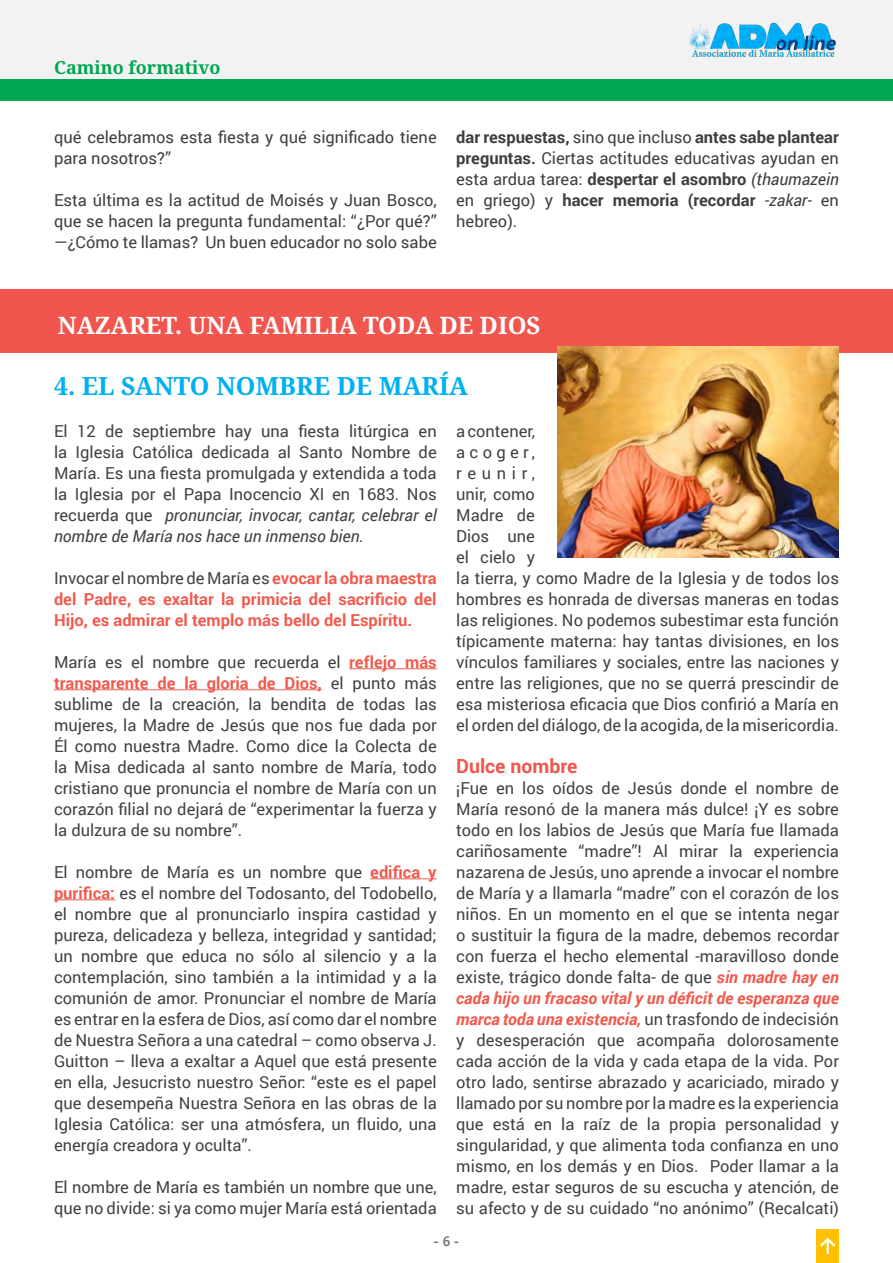
<style>
.page{position:relative;width:893px;height:1263px;background:#fff}
.page>*{position:absolute;margin:0;border:0;box-sizing:border-box;transform-origin:0 0}
.t1{font:700 25.05px "Noto Serif";color:#00b0f0}
.t2{font:700 24px "Noto Serif";color:#fff}
.t3{font:700 19.5px "Roboto";color:#f0564e}
.t4{font:700 18px "Noto Serif";color:#00a652}
.t5{font:16.5px/21px "Roboto";color:#414042;text-align:justify}
.t6{font:16.5px/21px "Roboto";color:#3e3e3f;text-align:justify}
.t7{font:700 16.5px/21px "Roboto";color:#f15b4e;text-align:justify}
.t8{font:700 13.5px "Segoe UI";color:#6d6e70}
.s1{font-weight:700}
.s2{font-style:italic}
.s3{font-weight:400;color:#414042}
.s4{font-weight:700;color:#f15b4e}
.s5{font-weight:700;font-style:italic;color:#f15b4e}
.s6{font-weight:600}
</style>
<div class="page">
<div style="left:0;top:0;width:893px;height:80px;background:#f2f2f2"></div>
<img style="left:689px;top:22px;width:147px;height:35px">
<div style="left:816px;top:1229px;width:23px;height:34px;background:#ffc000"></div>
<svg style="left:820px;top:1237px;width:16px;height:17px"></svg>
<hr style="left:349px;top:668px;width:88px;height:1px;background:#f15b4e">
<hr style="left:54px;top:689px;width:268px;height:1px;background:#f15b4e">
<hr style="left:370px;top:878px;width:67px;height:1px;background:#f15b4e">
<hr style="left:54px;top:899px;width:61px;height:1px;background:#f15b4e">
<div style="left:0;top:290px;width:893px;height:62px;background:#f0564e"></div>
<div style="left:0;top:80px;width:893px;height:20px;background:#00a652"></div>
<img style="left:557px;top:346px;width:282px;height:211px">
<p class="t4" style="left:54px;top:54px;width:168px">Camino formativo</p>
<p class="t6" style="left:54px;top:126px;width:384px">qué celebramos esta fiesta y qué significado tiene para nosotros?”</p>
<p class="t6" style="left:54px;top:189px;width:384px">Esta última es la actitud de Moisés y Juan Bosco, que se hacen la pregunta fundamental: “¿Por qué?” —¿Cómo te llamas? Un buen educador no solo sabe</p>
<p class="t6" style="left:456px;top:126px;width:384px"><span class="s1">dar respuestas,</span> sino que incluso <span class="s1">antes sabe plantear preguntas.</span> Ciertas actitudes educativas ayudan en esta ardua tarea: <span class="s1">despertar el asombro</span> <span class="s2">(thaumazein </span>en griego) y <span class="s1">hacer memoria (recordar</span> <span class="s2">-zakar-</span> en hebreo).</p>
<p class="t2" style="left:58px;top:308px;width:484px">NAZARET. UNA FAMILIA TODA DE DIOS</p>
<p class="t1" style="left:54px;top:368px;width:416px">4. EL SANTO NOMBRE DE MARÍA</p>
<p class="t5" style="left:54px;top:420px;width:384px">El 12 de septiembre hay una fiesta litúrgica en la Iglesia Católica dedicada al Santo Nombre de María. Es una fiesta promulgada y extendida a toda la Iglesia por el Papa Inocencio XI en 1683. Nos recuerda que <span class="s2">pronunciar, invocar, cantar, celebrar el nombre de María nos hace un inmenso bien.</span></p>
<p class="t7" style="left:54px;top:566px;width:384px"><span class="s3">Invocar el nombre de María es</span> evocar la obra maestra del Padre, es exaltar la primicia del sacrificio del Hijo, es admirar el templo más bello del Espíritu.</p>
<p class="t5" style="left:54px;top:651px;width:384px">María es el nombre que recuerda el <span class="s4">reflejo más transparente de la gloria de Dios,</span> el punto más sublime de la creación, la bendita de todas las mujeres, la Madre de Jesús que nos fue dada por Él como nuestra Madre. Como dice la Colecta de la Misa dedicada al santo nombre de María, todo cristiano que pronuncia el nombre de María con un corazón filial no dejará de “experimentar la fuerza y la dulzura de su nombre”.</p>
<p class="t5" style="left:54px;top:861px;width:384px">El nombre de María es un nombre que <span class="s4">edifica y purifica:</span> es el nombre del Todosanto, del Todobello, el nombre que al pronunciarlo inspira castidad y pureza, delicadeza y belleza, integridad y santidad; un nombre que educa no sólo al silencio y a la contemplación, sino también a la intimidad y a la comunión de amor. Pronunciar el nombre de María es entrar en la esfera de Dios, así como dar el nombre de Nuestra Señora a una catedral – como observa J.<br>Guitton – lleva a exaltar a Aquel que está presente en ella, Jesucristo nuestro Señor: “este es el papel que desempeña Nuestra Señora en las obras de la Iglesia Católica: ser una atmósfera, un fluido, una energía creadora y oculta”.</p>
<p class="t5" style="left:54px;top:1176px;width:384px">El nombre de María es también un nombre que une, que no divide: si ya como mujer María está orientada</p>
<p class="t5" style="left:456px;top:420px;width:384px;text-align:left">a contener,<br>acoger,<br>reunir,<br>unir, como<br>Madre de<br>Dios une<br>el cielo y<br>la tierra, y como Madre de la Iglesia y de todos los hombres es honrada de diversas maneras en todas las religiones. No podemos subestimar esta función típicamente materna: hay tantas divisiones, en los vínculos familiares y sociales, entre las naciones y entre las religiones, que no se querrá prescindir de esa misteriosa eficacia que Dios confirió a María en el orden del diálogo, de la acogida, de la misericordia.</p>
<p class="t3" style="left:456px;top:752px;width:123px">Dulce nombre</p>
<p class="t5" style="left:456px;top:777px;width:384px">¡Fue en los oídos de Jesús donde el nombre de María resonó de la manera más dulce! ¡Y es sobre todo en los labios de Jesús que María fue llamada cariñosamente “madre”! Al mirar la experiencia nazarena de Jesús, uno aprende a invocar el nombre de María y a llamarla “madre” con el corazón de los niños. En un momento en el que se intenta negar o sustituir la figura de la madre, debemos recordar con fuerza el hecho elemental -maravilloso donde existe, trágico donde falta- de que <span class="s5">sin madre hay en cada hijo un fracaso vital y un déficit de esperanza que marca toda una existencia,</span> un trasfondo de indecisión y desesperación que acompaña dolorosamente cada acción de la vida y cada etapa de la vida. Por otro lado, sentirse abrazado y acariciado, mirado y llamado por su nombre por la madre es la experiencia que está en la raíz de la propia personalidad y singularidad, y que alimenta toda confianza en uno mismo, en los demás y en Dios. Poder llamar a la madre, estar seguros de su escucha y atención, de su afecto y de su cuidado “no anónimo” (Recalcati)</p>
<p class="t8" style="left:434px;top:1229px;width:27px">- <span class="s6">6</span> -</p>
</div>
